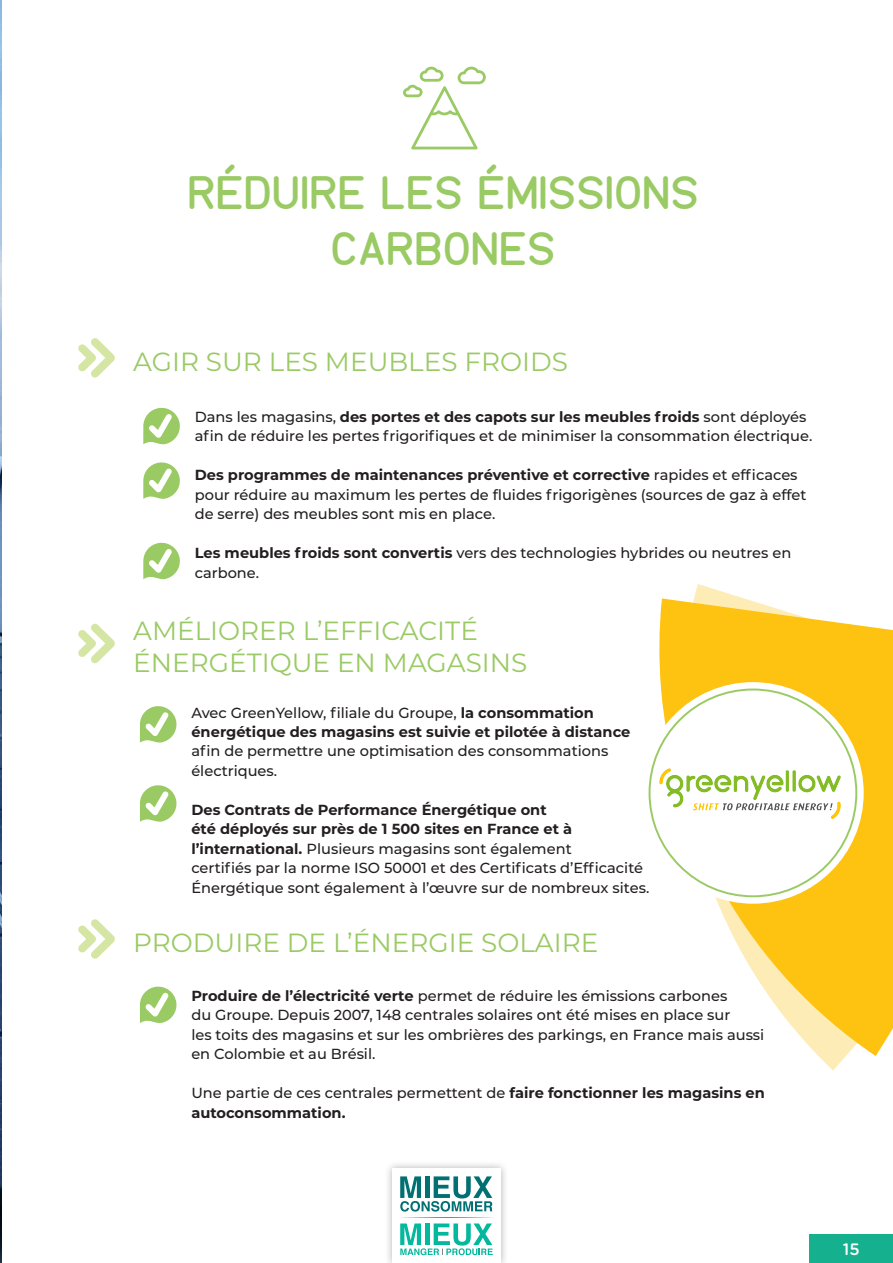
<style>
.page{position:relative;width:893px;height:1263px;background:#fff}
.page>*{position:absolute;margin:0;border:0;box-sizing:border-box;transform-origin:0 0}
.t1{font:46.8px/56.1px "TGL0 17";color:#9aca64;text-align:center}
.t2{font:26.25px/31.5px "Montserrat";color:#9aca64}
.t3{font:500 16.5px "Gotham Rounded";color:#fff}
.t4{font:500 14.55px/19.5px "Montserrat";color:#231f20}
.t5{font:700 14.55px/19.5px "Montserrat";color:#231f20}
.s1{font-weight:700}
.s2{font-weight:500}
</style>
<div class="page">
<div style="left:384px;top:1160px;width:125px;height:103px;background:#231f20;opacity:.35"></div>
<div style="left:392px;top:1168px;width:109px;height:95px;background:#fff"></div>
<svg style="left:400px;top:1176px;width:92px;height:35px"></svg>
<svg style="left:400px;top:1223px;width:93px;height:32px"></svg>
<svg style="left:401px;top:1217px;width:45px;height:1px"></svg>
<svg style="left:446px;top:1217px;width:47px;height:1px"></svg>
<div style="left:809px;top:1234px;width:84px;height:29px;background:#15b08d"></div>
<img style="left:0;top:0;width:2px;height:1263px">
<svg style="left:694px;top:584px;width:152px;height:486px"></svg>
<svg style="left:403px;top:67px;width:83px;height:82px"></svg>
<svg style="left:78px;top:338px;width:37px;height:40px"></svg>
<svg style="left:143px;top:407px;width:37px;height:37px"></svg>
<svg style="left:143px;top:462px;width:37px;height:37px"></svg>
<svg style="left:143px;top:542px;width:37px;height:37px"></svg>
<svg style="left:140px;top:706px;width:37px;height:37px"></svg>
<svg style="left:140px;top:785px;width:37px;height:37px"></svg>
<svg style="left:140px;top:986px;width:37px;height:37px"></svg>
<svg style="left:659px;top:598px;width:234px;height:458px;fill:#fec210"></svg>
<svg style="left:78px;top:624px;width:37px;height:39px"></svg>
<svg style="left:78px;top:919px;width:37px;height:40px"></svg>
<svg style="left:642px;top:682px;width:222px;height:222px"></svg>
<div style="left:649px;top:689px;width:207px;height:207px;background:#fff;border-radius:50%"></div>
<img style="left:659px;top:768px;width:182px;height:51px">
<p class="t1" style="left:187px;top:166px;width:513px">RÉDUIRE LES ÉMISSIONS<br>CARBONES</p>
<p class="t2" style="left:133px;top:345px;width:436px">AGIR SUR LES MEUBLES FROIDS</p>
<p class="t4" style="left:195px;top:406px;width:619px">Dans les magasins, <span class="s1">des portes et des capots sur les meubles froids</span> sont déployés afin de réduire les pertes frigorifiques et de minimiser la consommation électrique.</p>
<p class="t4" style="left:195px;top:465px;width:613px"><span class="s1">Des programmes de maintenances préventive et corrective</span> rapides et efficaces pour réduire au maximum les pertes de fluides frigorigènes (sources de gaz à effet de serre) des meubles sont mis en place.</p>
<p class="t4" style="left:195px;top:543px;width:598px"><span class="s1">Les meubles froids sont convertis</span> vers des technologies hybrides ou neutres en carbone.</p>
<p class="t2" style="left:133px;top:614px;width:396px">AMÉLIORER L’EFFICACITÉ<br>ÉNERGÉTIQUE EN MAGASINS</p>
<p class="t4" style="left:191px;top:702px;width:440px">Avec GreenYellow, filiale du Groupe, <span class="s1">la consommation énergétique des magasins est suivie et pilotée à distance </span>afin de permettre une optimisation des consommations électriques.</p>
<p class="t4" style="left:191px;top:799px;width:459px"><span class="s1">Des Contrats de Performance Énergétique ont<br>été déployés sur près de 1 500 sites en France et à l’international.</span> Plusieurs magasins sont également<br>certifiés par la norme ISO 50001 et des Certificats d’Efficacité Énergétique sont également à l’œuvre sur de nombreux sites.</p>
<p class="t2" style="left:133px;top:926px;width:467px">PRODUIRE DE L’ÉNERGIE SOLAIRE</p>
<p class="t4" style="left:191px;top:985px;width:574px"><span class="s1">Produire de l’électricité verte</span> permet de réduire les émissions carbones<br>du Groupe. Depuis 2007, 148 centrales solaires ont été mises en place sur<br>les toits des magasins et sur les ombrières des parkings, en France mais aussi en Colombie et au Brésil.</p>
<p class="t5" style="left:191px;top:1082px;width:575px"><span class="s2">Une partie de ces centrales permettent de</span> faire fonctionner les magasins en autoconsommation.</p>
<p class="t3" style="left:843px;top:1237px;width:18px">15</p>
</div>
